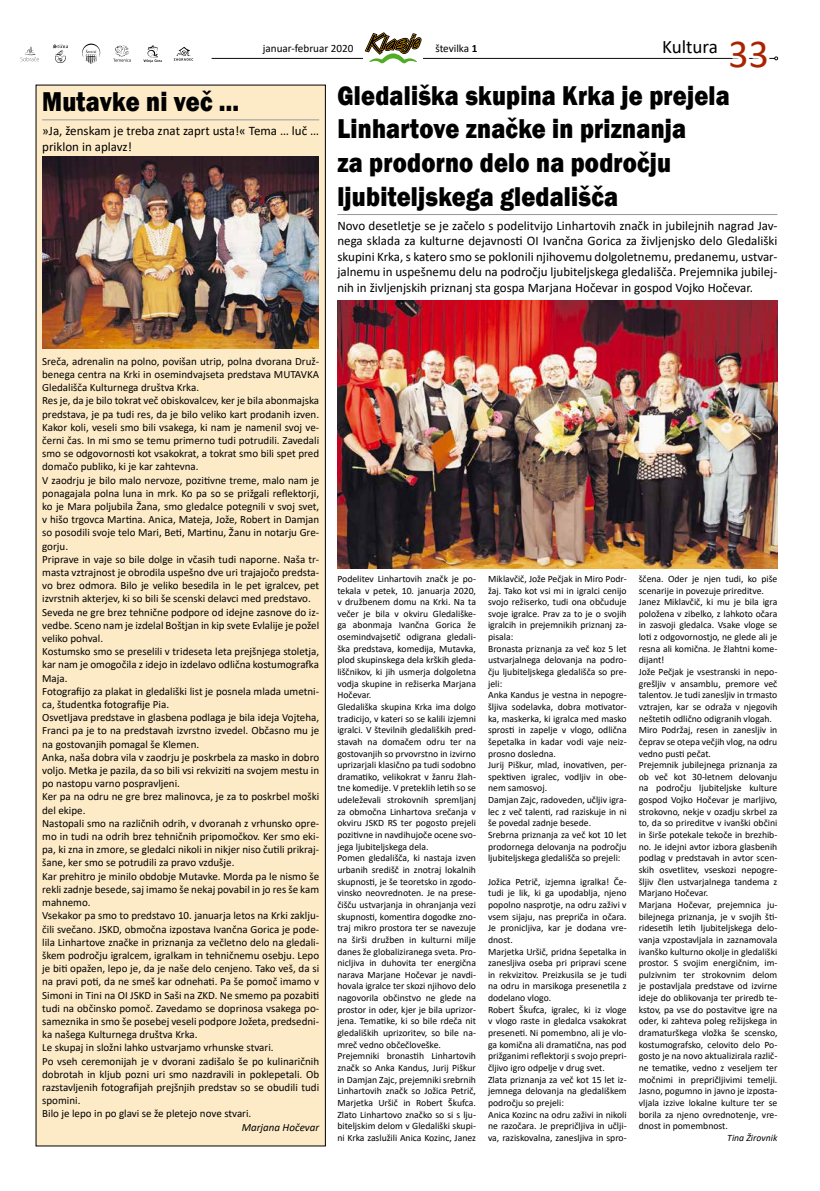
<style>
.page{position:relative;width:820px;height:1191px;background:#fff}
.page>*{position:absolute;margin:0;border:0;box-sizing:border-box;transform-origin:0 0}
.t1{font:39.8px "Calibri";color:#aa2300}
.t2{font:800 28px/33.6px "Franklin Gothic";letter-spacing:.01em;color:#000;scale:.85 1}
.t3{font:19.1px "Calibri";color:#000}
.t4{font:13px/15.6px "Calibri";color:#000}
.t5{font:11.2px "Calibri";color:#000}
.t6{font:11px/13.2px "Calibri";color:#000}
.t7{font:italic 11px "Calibri";color:#000}
.t8{font:9.7px/11.6px "Calibri";color:#000}
.t9{font:italic 9.7px "Calibri";color:#000}
.s1{font-weight:700}
</style>
<div class="page">
<svg style="left:20px;top:46px;width:19px;height:15px"></svg>
<svg style="left:53px;top:44px;width:15px;height:19px"></svg>
<svg style="left:143px;top:45px;width:19px;height:17px"></svg>
<svg style="left:82px;top:43px;width:19px;height:21px"></svg>
<svg style="left:174px;top:47px;width:19px;height:14px"></svg>
<svg style="left:113px;top:46px;width:18px;height:16px"></svg>
<svg style="left:211px;top:32px;width:566px;height:32px"></svg>
<div style="left:36px;top:85px;width:289px;height:1061px;background:#fdebc8"></div>
<hr style="left:42px;top:119px;width:277px;height:1px;background:#98989c">
<hr style="left:337px;top:214px;width:440px;height:1px;background:#98989c">
<img style="left:42px;top:157px;width:276px;height:192px">
<img style="left:337px;top:300px;width:440px;height:268px">
<p class="t5" style="left:263px;top:41px;width:92px">januar-februar 2020</p>
<p class="t5" style="left:435px;top:41px;width:43px">številka <span class="s1">1</span></p>
<h3 class="t3" style="left:662px;top:33px;width:57px">Kultura</h3>
<h1 class="t1" style="left:728px;top:26px;width:42px">33</h1>
<h2 class="t2" style="left:42px;top:85px;width:233px">Mutavke ni več …</h2>
<h3 class="t4" style="left:42px;top:122px;width:278px">»Ja, ženskam je treba znat zaprt usta!« Tema … luč … priklon in aplavz!</h3>
<h2 class="t2" style="left:337px;top:78px;width:463px">Gledališka skupina Krka je prejela<br>Linhartove značke in priznanja<br>za prodorno delo na področju ljubiteljskega gledališča</h2>
<p class="t4" style="left:337px;top:217px;width:441px;text-align:justify">Novo desetletje se je začelo s podelitvijo Linhartovih značk in jubilejnih nagrad Jav&shy;nega sklada za kulturne dejavnosti OI Ivančna Gorica za življenjsko delo Gledališki skupini Krka, s katero smo se poklonili njihovemu dolgoletnemu, predanemu, ustvar&shy;jalnemu in uspešnemu delu na področju ljubiteljskega gledališča. Prejemnika jubilej&shy;nih in življenjskih priznanj sta gospa Marjana Hočevar in gospod Vojko Hočevar.</p>
<p class="t6" style="left:42px;top:354px;width:278px">Sreča, adrenalin na polno, povišan utrip, polna dvorana Druž&shy;benega centra na Krki in osemindvajseta predstava MUTAVKA Gledališča Kulturnega društva Krka.<br>Res je, da je bilo tokrat več obiskovalcev, ker je bila abonmajska predstava, je pa tudi res, da je bilo veliko kart prodanih izven.<br>Kakor koli, veseli smo bili vsakega, ki nam je namenil svoj ve&shy;černi čas. In mi smo se temu primerno tudi potrudili. Zavedali smo se odgovornosti kot vsakokrat, a tokrat smo bili spet pred domačo publiko, ki je kar zahtevna.<br>V zaodrju je bilo malo nervoze, pozitivne treme, malo nam je ponagajala polna luna in mrk. Ko pa so se prižgali reflektorji, ko je Mara poljubila Žana, smo gledalce potegnili v svoj svet, v hišo trgovca Martina. Anica, Mateja, Jože, Robert in Damjan so posodili svoje telo Mari, Beti, Martinu, Žanu in notarju Gre&shy;gorju.<br>Priprave in vaje so bile dolge in včasih tudi naporne. Naša tr&shy;masta vztrajnost je obrodila uspešno dve uri trajajočo predsta&shy;vo brez odmora. Bilo je veliko besedila in le pet igralcev, pet izvrstnih akterjev, ki so bili še scenski delavci med predstavo.<br>Seveda ne gre brez tehnične podpore od idejne zasnove do iz&shy;vedbe. Sceno nam je izdelal Boštjan in kip svete Evlalije je požel veliko pohval.<br>Kostumsko smo se preselili v trideseta leta prejšnjega stoletja, kar nam je omogočila z idejo in izdelavo odlična kostumografka Maja.<br>Fotografijo za plakat in gledališki list je posnela mlada umetni&shy;ca, študentka fotografije Pia.<br>Osvetljava predstave in glasbena podlaga je bila ideja Vojteha, Franci pa je to na predstavah izvrstno izvedel. Občasno mu je na gostovanjih pomagal še Klemen.<br>Anka, naša dobra vila v zaodrju je poskrbela za masko in dobro voljo. Metka je pazila, da so bili vsi rekviziti na svojem mestu in po nastopu varno pospravljeni.<br>Ker pa na odru ne gre brez malinovca, je za to poskrbel moški del ekipe.<br>Nastopali smo na različnih odrih, v dvoranah z vrhunsko opre&shy;mo in tudi na odrih brez tehničnih pripomočkov. Ker smo eki&shy;pa, ki zna in zmore, se gledalci nikoli in nikjer niso čutili prikraj&shy;šane, ker smo se potrudili za pravo vzdušje.<br>Kar prehitro je minilo obdobje Mutavke. Morda pa le nismo še rekli zadnje besede, saj imamo še nekaj povabil in jo res še kam mahnemo.<br>Vsekakor pa smo to predstavo 10. januarja letos na Krki zaklju&shy;čili svečano. JSKD, območna izpostava Ivančna Gorica je pode&shy;lila Linhartove značke in priznanja za večletno delo na gledali&shy;škem področju igralcem, igralkam in tehničnemu osebju. Lepo je biti opažen, lepo je, da je naše delo cenjeno. Tako veš, da si na pravi poti, da ne smeš kar odnehati. Pa še pomoč imamo v Simoni in Tini na OI JSKD in Saši na ZKD. Ne smemo pa pozabiti tudi na občinsko pomoč. Zavedamo se doprinosa vsakega po&shy;sameznika in smo še posebej veseli podpore Jožeta, predsedni&shy;ka našega Kulturnega društva Krka.<br>Le skupaj in složni lahko ustvarjamo vrhunske stvari.<br>Po vseh ceremonijah je v dvorani zadišalo še po kulinaričnih dobrotah in kljub pozni uri smo nazdravili in poklepetali. Ob razstavljenih fotografijah prejšnjih predstav so se obudili tudi spomini.<br>Bilo je lepo in po glavi se že pletejo nove stvari.</p>
<p class="t7" style="left:241px;top:1119px;width:79px">Marjana Hočevar</p>
<p class="t8" style="left:337px;top:572px;width:140px">Podelitev Linhartovih značk je po&shy;tekala v petek, 10. januarja 2020, v družbenem domu na Krki. Na ta večer je bila v okviru Gledališke&shy;ga abonmaja Ivančna Gorica že osemindvajsetič odigrana gledali&shy;ška predstava, komedija, Mutavka, plod skupinskega dela krških gleda&shy;liščnikov, ki jih usmerja dolgoletna vodja skupine in režiserka Marjana Hočevar.<br>Gledališka skupina Krka ima dolgo tradicijo, v kateri so se kalili izjemni igralci. V številnih gledaliških pred&shy;stavah na domačem odru ter na gostovanjih so prvovrstno in izvirno uprizarjali klasično pa tudi sodobno dramatiko, velikokrat v žanru žlah&shy;tne komedije. V preteklih letih so se udeleževali strokovnih spremljanj za območna Linhartova srečanja v okviru JSKD RS ter pogosto prejeli pozitivne in navdihujoče ocene svo&shy;jega ljubiteljskega dela.<br>Pomen gledališča, ki nastaja izven urbanih središč in znotraj lokalnih skupnosti, je še teoretsko in zgodo&shy;vinsko neovrednoten. Je na prese&shy;čišču ustvarjanja in ohranjanja vezi skupnosti, komentira dogodke zno&shy;traj mikro prostora ter se navezuje na širši družben in kulturni milje danes že globaliziranega sveta. Pro&shy;nicljiva in duhovita ter energična narava Marjane Hočevar je navdi&shy;hovala igralce ter skozi njihovo delo nagovorila občinstvo ne glede na prostor in oder, kjer je bila uprizor&shy;jena. Tematike, ki so bile rdeča nit gledaliških uprizoritev, so bile na&shy;mreč vedno občečloveške.<br>Prejemniki bronastih Linhartovih značk so Anka Kandus, Jurij Piškur in Damjan Zajc, prejemniki srebrnih Linhartovih značk so Jožica Petrič, Marjetka Uršič in Robert Škufca.<br>Zlato Linhartovo značko so si s lju&shy;biteljskim delom v Gledališki skupi&shy;ni Krka zaslužili Anica Kozinc, Janez</p>
<p class="t8" style="left:488px;top:572px;width:140px">Miklavčič, Jože Pečjak in Miro Podr&shy;žaj. Tako kot vsi mi in igralci cenijo svojo režiserko, tudi ona občuduje svoje igralce. Prav za to je o svojih igralcih in prejemnikih priznanj za&shy;pisala:<br>Bronasta priznanja za več koz 5 let ustvarjalnega delovanja na podro&shy;čju ljubiteljskega gledališča so pre&shy;jeli:<br>Anka Kandus je vestna in nepogre&shy;šljiva sodelavka, dobra motivator&shy;ka, maskerka, ki igralca med masko sprosti in zapelje v vlogo, odlična šepetalka in kadar vodi vaje neiz&shy;prosno dosledna.<br>Jurij Piškur, mlad, inovativen, per&shy;spektiven igralec, vodljiv in obe&shy;nem samosvoj.<br>Damjan Zajc, radoveden, učljiv igra&shy;lec z več talenti, rad raziskuje in ni še povedal zadnje besede.<br>Srebrna priznanja za več kot 10 let prodornega delovanja na področju ljubiteljskega gledališča so prejeli:</p>
<p class="t8" style="left:488px;top:875px;width:140px">Jožica Petrič, izjemna igralka! Če&shy;tudi je lik, ki ga upodablja, njeno popolno nasprotje, na odru zaživi v vsem sijaju, nas prepriča in očara.<br>Je pronicljiva, kar je dodana vre&shy;dnost.<br>Marjetka Uršič, pridna šepetalka in zanesljiva oseba pri pripravi scene in rekvizitov. Preizkusila se je tudi na odru in marsikoga presenetila z dodelano vlogo.<br>Robert Škufca, igralec, ki iz vloge v vlogo raste in gledalca vsakokrat preseneti. Ni pomembno, ali je vlo&shy;ga komična ali dramatična, nas pod prižganimi reflektorji s svojo prepri&shy;čljivo igro odpelje v drug svet.<br>Zlata priznanja za več kot 15 let iz&shy;jemnega delovanja na gledališkem področju so prejeli:<br>Anica Kozinc na odru zaživi in nikoli ne razočara. Je prepričljiva in učlji&shy;va, raziskovalna, zanesljiva in spro-</p>
<p class="t8" style="left:638px;top:572px;width:140px">ščena. Oder je njen tudi, ko piše scenarije in povezuje prireditve.<br>Janez Miklavčič, ki mu je bila igra položena v zibelko, z lahkoto očara in zasvoji gledalca. Vsake vloge se loti z odgovornostjo, ne glede ali je resna ali komična. Je žlahtni kome&shy;dijant!<br>Jože Pečjak je vsestranski in nepo&shy;grešljiv v ansamblu, premore več talentov. Je tudi zanesljiv in trmasto vztrajen, kar se odraža v njegovih neštetih odlično odigranih vlogah.<br>Miro Podržaj, resen in zanesljiv in čeprav se otepa večjih vlog, na odru vedno pusti pečat.<br>Prejemnik jubilejnega priznanja za ob več kot 30-letnem delovanju na področju ljubiteljske kulture gospod Vojko Hočevar je marljivo, strokovno, nekje v ozadju skrbel za to, da so prireditve v ivanški občini in širše potekale tekoče in brezhib&shy;no. Je idejni avtor izbora glasbenih podlag v predstavah in avtor scen&shy;skih osvetlitev, vseskozi nepogre&shy;šljiv člen ustvarjalnega tandema z Marjano Hočevar.<br>Marjana Hočevar, prejemnica ju&shy;bilejnega priznanja, je v svojih šti&shy;ridesetih letih ljubiteljskega delo&shy;vanja vzpostavljala in zaznamovala ivanško kulturno okolje in gledališki prostor. S svojim energičnim, im&shy;pulzivnim ter strokovnim delom je postavljala predstave od izvirne ideje do oblikovanja ter priredb te&shy;kstov, pa vse do postavitve igre na oder, ki zahteva poleg režijskega in dramaturškega vložka še scensko, kostumografsko, celovito delo Po&shy;gosto je na novo aktualizirala različ&shy;ne tematike, vedno z veseljem ter močnimi in prepričljivimi temelji.<br>Jasno, pogumno in javno je izposta&shy;vljala izzive lokalne kulture ter se borila za njeno ovrednotenje, vre&shy;dnost in pomembnost.</p>
<p class="t9" style="left:727px;top:1130px;width:52px">Tina Žirovnik</p>
</div>
